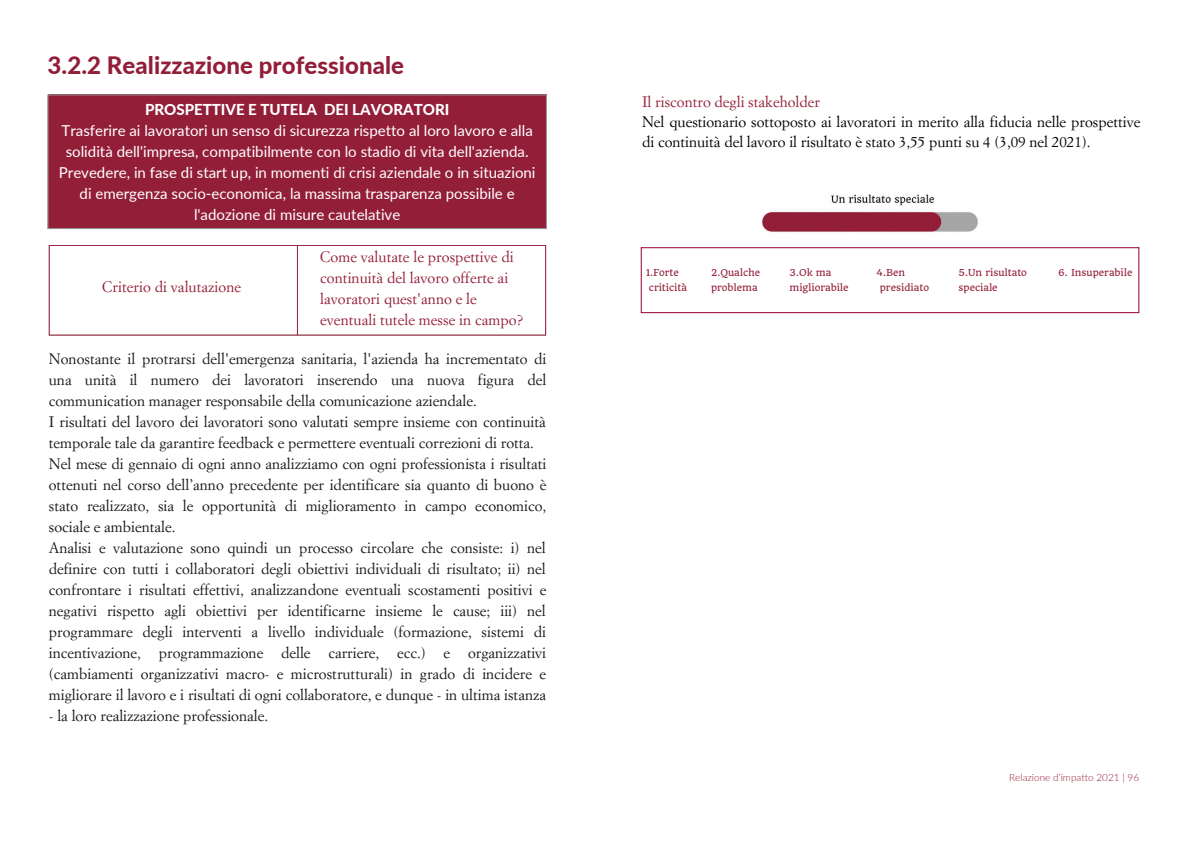
<style>
.page{position:relative;width:1191px;height:843px;background:#fff}
.page>*{position:absolute;margin:0;border:0;box-sizing:border-box;transform-origin:0 0}
.t1{font:800 24px "Lato";letter-spacing:.005em;color:#931e38}
.t2{font:15px/21px "Simoncini Garamond Std";color:#171615}
.t3{font:15px/21px "Lato";color:#fff;text-align:center}
.t4{font:15px/21px "Simoncini Garamond Std";letter-spacing:.005em;color:#931e38}
.t5{font:15px/20.2px "Simoncini Garamond Std";color:#000}
.t6{font:800 15px "Lato";color:#fff}
.t7{font:14px "Lato";color:#fff}
.t8{font:300 10px "Lato";color:#931e38}
.t9{font:9.2px/14.8px "Quando";color:#931e38}
</style>
<div class="page">
<div style="left:48px;top:95px;width:498px;height:134px;background:#931e38"></div>
<hr style="left:48px;top:95px;width:1px;height:133px;background:#9c9c9b">
<hr style="left:546px;top:95px;width:1px;height:133px;background:#9c9c9b">
<hr style="left:48px;top:94px;width:498px;height:1px;background:#9c9c9b">
<hr style="left:48px;top:228px;width:498px;height:1px;background:#9c9c9b">
<hr style="left:49px;top:246px;width:1px;height:88px;background:#931e38">
<hr style="left:297px;top:246px;width:1px;height:88px;background:#931e38">
<hr style="left:545px;top:246px;width:1px;height:88px;background:#931e38">
<hr style="left:49px;top:245px;width:497px;height:1px;background:#931e38">
<hr style="left:49px;top:334px;width:497px;height:1px;background:#931e38">
<img style="left:762px;top:194px;width:216px;height:38px">
<svg style="left:640px;top:247px;width:499px;height:66px"></svg>
<h1 class="t1" style="left:48px;top:50px;width:358px">3.2.2 Realizzazione professionale</h1>
<p class="t6" style="left:145px;top:100px;width:306px">PROSPETTIVE E TUTELA DEI LAVORATORI</p>
<p class="t3" style="left:59px;top:120px;width:478px">Trasferire ai lavoratori un senso di sicurezza rispetto al loro lavoro e alla solidità dell'impresa, compatibilmente con lo stadio di vita dell'azienda.<br>Prevedere, in fase di start up, in momenti di crisi aziendale o in situazioni di emergenza socio-economica, la massima trasparenza possibile e l'adozione di misure cautelative</p>
<p class="t7" style="left:58px;top:135px;width:102px">Autovalutazione</p>
<p class="t4" style="left:320px;top:247px;width:205px">Come valutate le prospettive di continuità del lavoro offerte ai lavoratori quest'anno e le eventuali tutele messe in campo?</p>
<p class="t2" style="left:49px;top:349px;width:499px">Nonostante il protrarsi dell'emergenza sanitaria, l'azienda ha incrementato di una unità il numero dei lavoratori inserendo una nuova figura del communication manager responsabile della comunicazione aziendale.<br>I risultati del lavoro dei lavoratori sono valutati sempre insieme con continuità temporale tale da garantire feedback e permettere eventuali correzioni di rotta.<br>Nel mese di gennaio di ogni anno analizziamo con ogni professionista i risultati ottenuti nel corso dell’anno precedente per identificare sia quanto di buono è stato realizzato, sia le opportunità di miglioramento in campo economico, sociale e ambientale.<br>Analisi e valutazione sono quindi un processo circolare che consiste: i) nel definire con tutti i collaboratori degli obiettivi individuali di risultato; ii) nel confrontare i risultati effettivi, analizzandone eventuali scostamenti positivi e negativi rispetto agli obiettivi per identificarne insieme le cause; iii) nel programmare degli interventi a livello individuale (formazione, sistemi di incentivazione, programmazione delle carriere, ecc.) e organizzativi (cambiamenti organizzativi macro- e microstrutturali) in grado di incidere e migliorare il lavoro e i risultati di ogni collaboratore, e dunque - in ultima istanza</p>
<p class="t2" style="left:49px;top:706px;width:221px">- la loro realizzazione professionale.</p>
<p class="t4" style="left:102px;top:277px;width:140px">Criterio di valutazione</p>
<p class="t4" style="left:642px;top:92px;width:179px">Il riscontro degli stakeholder</p>
<p class="t5" style="left:642px;top:113px;width:500px">Nel questionario sottoposto ai lavoratori in merito alla fiducia nelle prospettive di continuità del lavoro il risultato è stato 3,55 punti su 4 (3,09 nel 2021).</p>
<p class="t9" style="left:649px;top:265px;width:40px;text-indent:-3px">1.Forte criticità</p>
<p class="t9" style="left:711px;top:265px;width:51px">2.Qualche problema</p>
<p class="t9" style="left:789px;top:265px;width:61px">3.Ok ma migliorabile</p>
<p class="t9" style="left:879px;top:265px;width:51px;text-indent:-3px">4.Ben presidiato</p>
<p class="t9" style="left:958px;top:265px;width:70px">5.Un risultato speciale</p>
<p class="t9" style="left:1057px;top:265px;width:76px">6. Insuperabile</p>
<p class="t8" style="left:1009px;top:770px;width:131px">Relazione d’impatto 2021 | 96</p>
</div>
